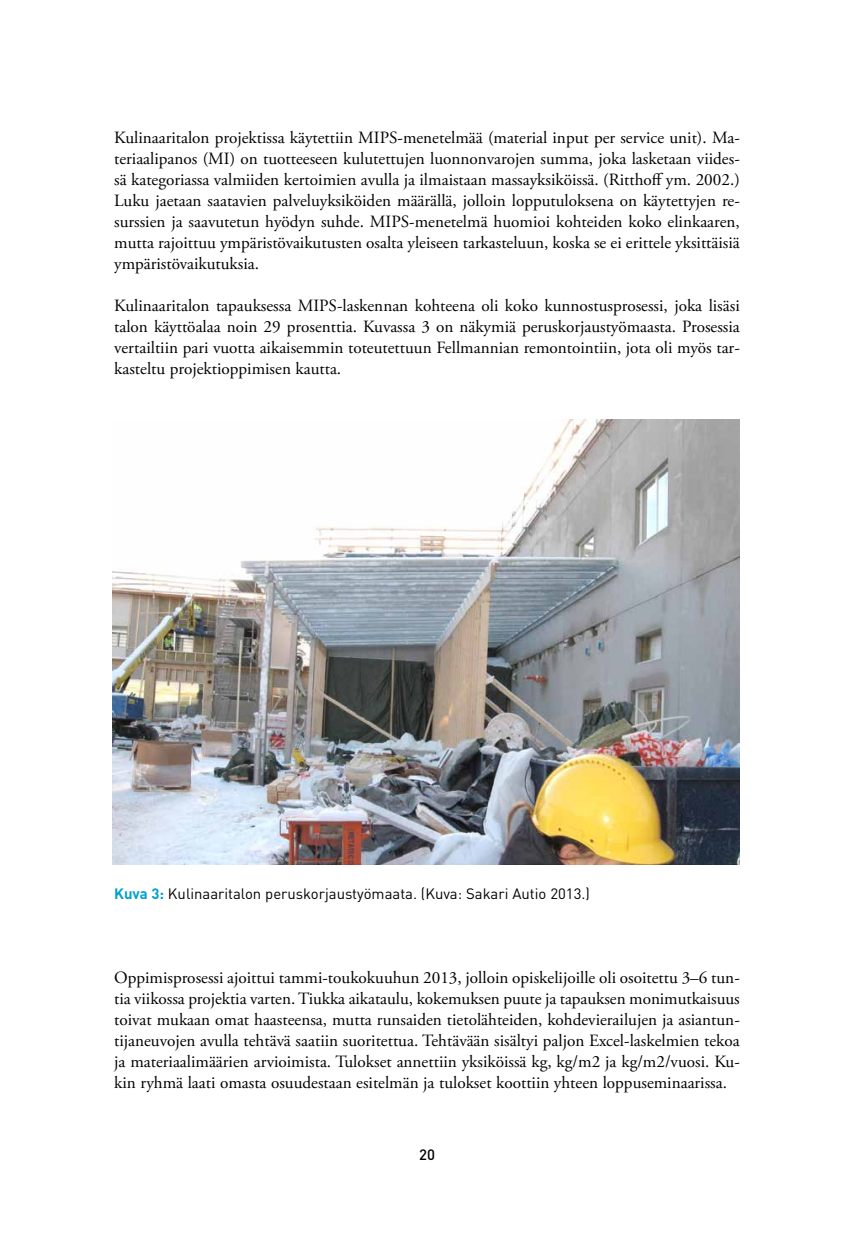
<style>
.page{position:relative;width:859px;height:1241px;background:#fff}
.page>*{position:absolute;margin:0;border:0;box-sizing:border-box;transform-origin:0 0}
.t1{font:17.15px/21px "Adobe Garamond Pro";color:#000;text-align:justify}
.t2{font:14.88px "DINOT";color:#000}
.t3{font:500 14.88px "DINOT";color:#000}
.s1{font-weight:700;color:#00a0d1}
</style>
<div class="page">
<img style="left:113px;top:419px;width:626px;height:445px">
<p class="t1" style="left:114px;top:127px;width:627px">Kulinaaritalon projektissa käytettiin MIPS-menetelmää (material input per service unit). Ma&shy;teriaalipanos (MI) on tuotteeseen kulutettujen luonnonvarojen summa, joka lasketaan viides&shy;sä kategoriassa valmiiden kertoimien avulla ja ilmaistaan massayksiköissä. (Ritthoff ym. 2002.)<br>Luku jaetaan saatavien palveluyksiköiden määrällä, jolloin lopputuloksena on käytettyjen re&shy;surssien ja saavutetun hyödyn suhde. MIPS-menetelmä huomioi kohteiden koko elinkaaren, mutta rajoittuu ympäristövaikutusten osalta yleiseen tarkasteluun, koska se ei erittele yksittäisiä ympäristövaikutuksia.</p>
<p class="t1" style="left:114px;top:295px;width:627px">Kulinaaritalon tapauksessa MIPS-laskennan kohteena oli koko kunnostusprosessi, joka lisäsi talon käyttöalaa noin 29 prosenttia. Kuvassa 3 on näkymiä peruskorjaustyömaasta. Prosessia vertailtiin pari vuotta aikaisemmin toteutettuun Fellmannian remontointiin, jota oli myös tar&shy;kasteltu projektioppimisen kautta.</p>
<p class="t2" style="left:114px;top:883px;width:477px"><span class="s1">Kuva 3:</span> Kulinaaritalon peruskorjaustyömaata. (Kuva: Sakari Autio 2013.)</p>
<p class="t1" style="left:114px;top:967px;width:627px">Oppimisprosessi ajoittui tammi-toukokuuhun 2013, jolloin opiskelijoille oli osoitettu 3–6 tun&shy;tia viikossa projektia varten. Tiukka aikataulu, kokemuksen puute ja tapauksen monimutkaisuus toivat mukaan omat haasteensa, mutta runsaiden tietolähteiden, kohdevierailujen ja asiantun&shy;tijaneuvojen avulla tehtävä saatiin suoritettua. Tehtävään sisältyi paljon Excel-laskelmien tekoa ja materiaalimäärien arvioimista. Tulokset annettiin yksiköissä kg, kg/m2 ja kg/m2/vuosi. Ku&shy;kin ryhmä laati omasta osuudestaan esitelmän ja tulokset koottiin yhteen loppuseminaarissa.</p>
<p class="t3" style="left:419px;top:1144px;width:17px">20</p>
</div>
